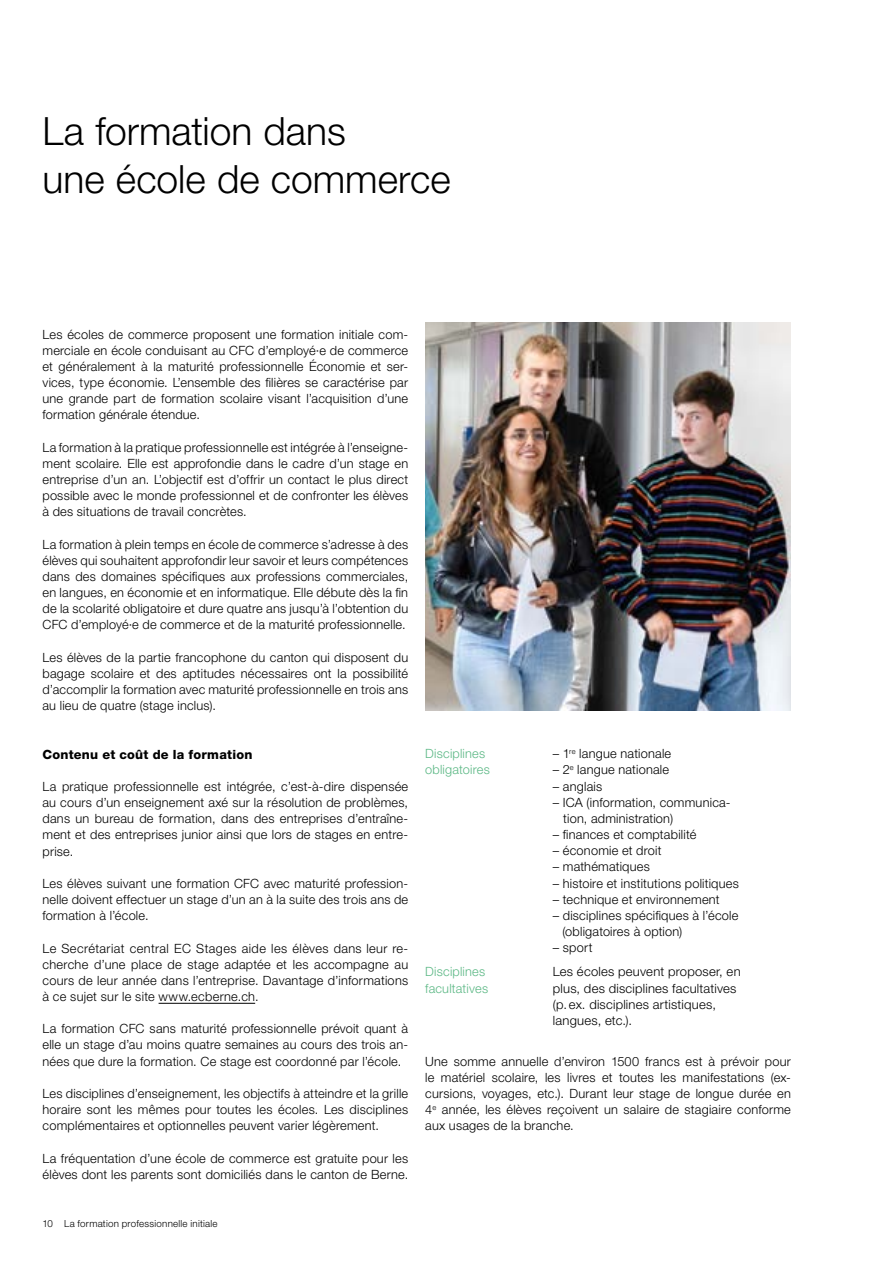
<style>
.page{position:relative;width:893px;height:1263px;background:#fff}
.page>*{position:absolute;margin:0;border:0;box-sizing:border-box;transform-origin:0 0}
.t1{font:300 39px/48.4px "Helvetica Neue LT Std";color:#000}
.t2{font:300 12.75px/16.2px "Helvetica Neue LT Std";letter-spacing:.015em;color:#000;text-align:justify}
.t3{font:300 12.75px/16.2px "Helvetica Neue LT Std";letter-spacing:.015em;color:#5cb885}
.t4{font:800 12.75px "Helvetica Neue LT Std";letter-spacing:.02em;color:#000}
.t5{font:300 9.75px "Helvetica Neue LT Std";letter-spacing:.025em;color:#000}
</style>
<div class="page">
<img style="left:425px;top:322px;width:366px;height:388px">
<hr style="left:159px;top:1003px;width:96px;height:1px;background:#000">
<h1 class="t1" style="left:43px;top:106px;width:410px">La formation dans<br>une école de commerce</h1>
<p class="t2" style="left:43px;top:326px;width:367px">Les écoles de commerce proposent une formation initiale com&shy;merciale en école conduisant au CFC d’employé·e de commerce et généralement à la maturité professionnelle Économie et ser&shy;vices, type économie. L’ensemble des filières se caractérise par une grande part de formation scolaire visant l’acquisition d’une formation générale étendue.</p>
<p class="t2" style="left:43px;top:439px;width:367px">La formation à la pratique professionnelle est intégrée à l’enseigne&shy;ment scolaire. Elle est approfondie dans le cadre d’un stage en entreprise d’un an. L’objectif est d’offrir un contact le plus direct possible avec le monde professionnel et de confronter les élèves à des situations de travail concrètes.</p>
<p class="t2" style="left:43px;top:536px;width:367px">La formation à plein temps en école de commerce s’adresse à des élèves qui souhaitent approfondir leur savoir et leurs compétences dans des domaines spécifiques aux professions commerciales, en langues, en économie et en informatique. Elle débute dès la fin de la scolarité obligatoire et dure quatre ans jusqu’à l’obtention du CFC d’employé·e de commerce et de la maturité professionnelle.</p>
<p class="t2" style="left:43px;top:649px;width:367px">Les élèves de la partie francophone du canton qui disposent du bagage scolaire et des aptitudes nécessaires ont la possibilité d’accomplir la formation avec maturité professionnelle en trois ans au lieu de quatre (stage inclus).</p>
<p class="t4" style="left:43px;top:746px;width:211px">Contenu et coût de la formation</p>
<p class="t2" style="left:43px;top:778px;width:367px">La pratique professionnelle est intégrée, c’est-à-dire dispensée au cours d’un enseignement axé sur la résolution de problèmes, dans un bureau de formation, dans des entreprises d’entraîne&shy;ment et des entreprises junior ainsi que lors de stages en entre&shy;prise.</p>
<p class="t2" style="left:43px;top:875px;width:367px">Les élèves suivant une formation CFC avec maturité profession&shy;nelle doivent effectuer un stage d’un an à la suite des trois ans de formation à l’école.</p>
<p class="t2" style="left:43px;top:940px;width:367px">Le Secrétariat central EC Stages aide les élèves dans leur re&shy;cherche d’une place de stage adaptée et les accompagne au cours de leur année dans l’entreprise. Davantage d’informations à ce sujet sur le site www.ecberne.ch.</p>
<p class="t2" style="left:43px;top:1020px;width:367px">La formation CFC sans maturité professionnelle prévoit quant à elle un stage d’au moins quatre semaines au cours des trois an&shy;nées que dure la formation. Ce stage est coordonné par l’école.</p>
<p class="t2" style="left:43px;top:1085px;width:367px">Les disciplines d’enseignement, les objectifs à atteindre et la grille horaire sont les mêmes pour toutes les écoles. Les disciplines complémentaires et optionnelles peuvent varier légèrement.</p>
<p class="t2" style="left:43px;top:1150px;width:367px">La fréquentation d’une école de commerce est gratuite pour les élèves dont les parents sont domiciliés dans le canton de Berne.</p>
<p class="t5" style="left:43px;top:1218px;width:177px">10 La formation professionnelle initiale</p>
<p class="t3" style="left:425px;top:745px;width:66px">Disciplines obligatoires</p>
<p class="t2" style="left:553px;top:745px;width:120px">– 1<sup>re</sup> langue nationale</p>
<p class="t2" style="left:553px;top:761px;width:118px">– 2<sup>e</sup> langue nationale</p>
<p class="t2" style="left:553px;top:778px;width:51px">– anglais</p>
<p class="t2" style="left:563px;top:794px;width:169px;text-indent:-10px">– ICA (information, communica&shy;tion, administration)</p>
<p class="t2" style="left:553px;top:826px;width:145px">– finances et comptabilité</p>
<p class="t2" style="left:553px;top:842px;width:110px">– économie et droit</p>
<p class="t2" style="left:553px;top:858px;width:99px">– mathématiques</p>
<p class="t2" style="left:553px;top:875px;width:188px">– histoire et institutions politiques</p>
<p class="t2" style="left:553px;top:891px;width:168px">– technique et environnement</p>
<p class="t2" style="left:562px;top:907px;width:178px;text-indent:-10px">– disciplines spécifiques à l’école (obligatoires à option)</p>
<p class="t2" style="left:553px;top:939px;width:41px">– sport</p>
<p class="t3" style="left:425px;top:963px;width:64px">Disciplines facultatives</p>
<p class="t2" style="left:553px;top:963px;width:189px;text-align:left">Les écoles peuvent proposer, en plus, des disciplines facultatives (p. ex. disciplines artistiques, langues, etc.).</p>
<p class="t2" style="left:425px;top:1053px;width:367px">Une somme annuelle d’environ 1500 francs est à prévoir pour le matériel scolaire, les livres et toutes les manifestations (ex&shy;cursions, voyages, etc.). Durant leur stage de longue durée en 4<sup>e</sup> année, les élèves reçoivent un salaire de stagiaire conforme aux usages de la branche.</p>
</div>
